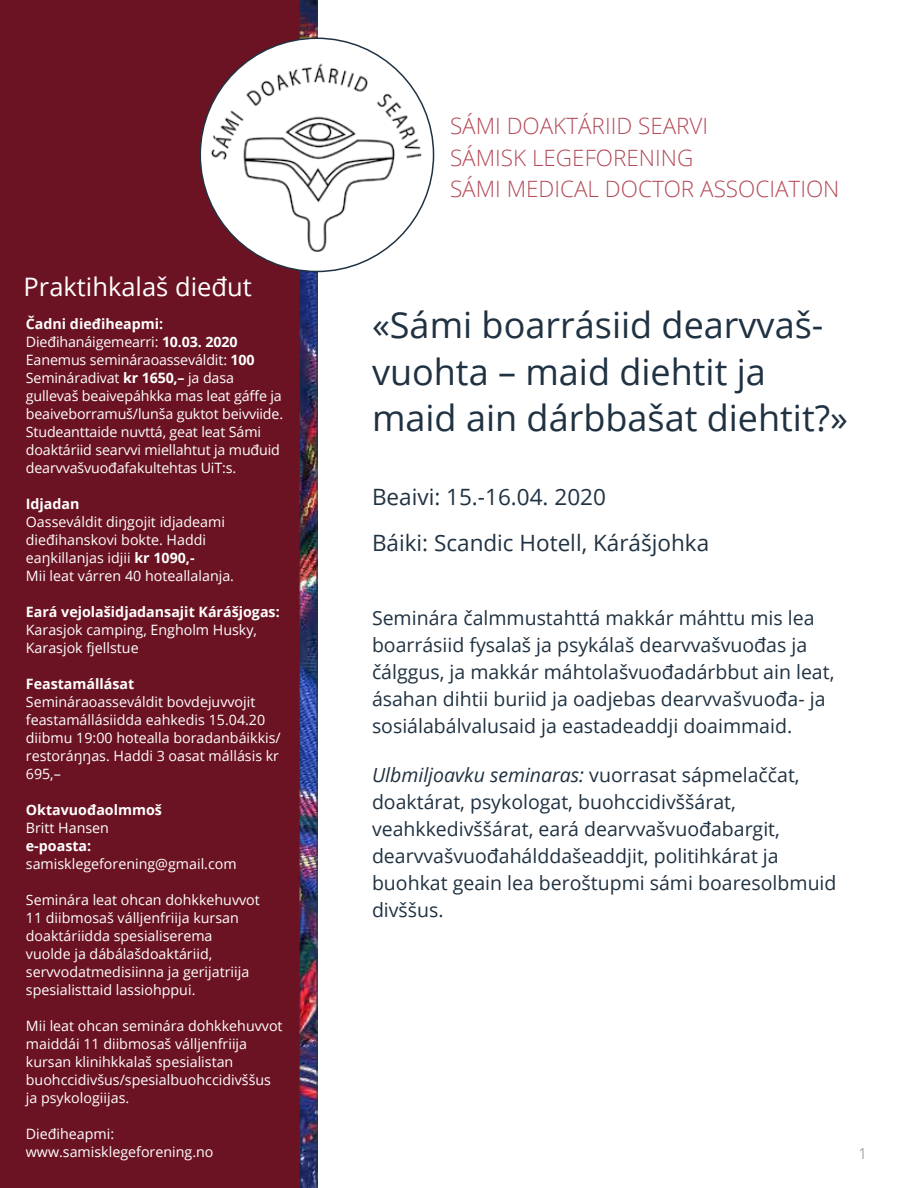
<style>
.page{position:relative;width:918px;height:1188px;background:#fff}
.page>*{position:absolute;margin:0;border:0;box-sizing:border-box;transform-origin:0 0}
.t1{font:36px/46.5px "Open Sans";color:#203242}
.t2{font:25.5px "Open Sans";color:#fff}
.t3{font:300 22.5px/31.5px "Open Sans";color:#b44b58}
.t4{font:22.5px/46.5px "Open Sans";color:#203242}
.t5{font:19.5px/27px "Open Sans";color:#203242}
.t6{font:300 15px "Open Sans";color:#77787b}
.t7{font:14.25px/18px "Open Sans";color:#fff}
.t8{font:700 14.25px "Open Sans";color:#fff}
.s1{font-weight:700}
.s2{font-style:italic}
</style>
<div class="page">
<div style="left:0;top:0;width:317px;height:1188px;background:#6b1323"></div>
<img style="left:299px;top:0;width:18px;height:1188px">
<div style="left:200px;top:38px;width:234px;height:233px;background:#fff;border-radius:50%"></div>
<img style="left:200px;top:57px;width:234px;height:196px">
<h2 class="t2" style="left:24px;top:269px;width:230px">Praktihkalaš dieđut</h2>
<p class="t7" style="left:26px;top:315px;width:259px"><span class="s1">Čadni dieđiheapmi:<br></span>Dieđihanáigemearri: <span class="s1">10.03. 2020<br></span>Eanemus semináraoasseváldit: <span class="s1">100<br></span>Semináradivat <span class="s1">kr 1650,–</span> ja dasa gullevaš beaivepáhkka mas leat gáffe ja beaiveborramuš/lunša guktot beivviide.<br>Studeanttaide nuvttá, geat leat Sámi doaktáriid searvvi miellahtut ja muđuid dearvvašvuođafakultehtas UiT:s.</p>
<p class="t8" style="left:26px;top:494px;width:55px">Idjadan</p>
<p class="t7" style="left:26px;top:513px;width:210px">Oasseváldit diŋgojit idjadeami dieđihanskovi bokte. Haddi eaŋkillanjas idjii <span class="s1">kr 1090,-<br></span>Mii leat várren 40 hoteallalanja.</p>
<p class="t8" style="left:26px;top:602px;width:255px">Eará vejolašidjadansajit Kárášjogas:</p>
<p class="t7" style="left:26px;top:621px;width:233px">Karasjok camping, Engholm Husky,<br>Karasjok fjellstue</p>
<p class="t8" style="left:26px;top:674px;width:110px">Feastamállásat</p>
<p class="t7" style="left:26px;top:693px;width:256px">Semináraoasseváldit bovdejuvvojit feastamállásiidda eahkedis 15.04.20 diibmu 19:00 hotealla boradanbáikkis/ restoráŋŋas. Haddi 3 oasat mállásis kr<br>695,–</p>
<p class="t8" style="left:26px;top:800px;width:138px">Oktavuođaolmmoš</p>
<p class="t7" style="left:26px;top:819px;width:85px">Britt Hansen</p>
<p class="t8" style="left:26px;top:836px;width:67px">e-poasta:</p>
<p class="t7" style="left:26px;top:855px;width:212px">samisklegeforening@gmail.com</p>
<p class="t7" style="left:26px;top:891px;width:236px">Seminára leat ohcan dohkkehuvvot 11 diibmosaš válljenfriija kursan doaktáriidda spesialiserema vuolde ja dábálašdoaktáriid, servvodatmedisiinna ja gerijatriija spesialisttaid lassiohppui.</p>
<p class="t7" style="left:26px;top:1017px;width:258px">Mii leat ohcan seminára dohkkehuvvot maiddái 11 diibmosaš válljenfriija kursan klinihkkalaš spesialistan buohccidivšus/spesialbuohccidivššus ja psykologiijas.</p>
<p class="t7" style="left:26px;top:1125px;width:189px">Dieđiheapmi: www.samisklegeforening.no</p>
<h3 class="t3" style="left:450px;top:110px;width:391px">SÁMI DOAKTÁRIID SEARVI<br>SÁMISK LEGEFORENING<br>SÁMI MEDICAL DOCTOR ASSOCIATION</h3>
<h1 class="t1" style="left:372px;top:301px;width:478px">«Sámi boarrásiid dearvvaš&shy;vuohta – maid diehtit ja maid ain dárbbašat diehtit?»</h1>
<h3 class="t4" style="left:372px;top:473px;width:339px">Beaivi: 15.-16.04. 2020<br>Báiki: Scandic Hotell, Kárášjohka</h3>
<p class="t5" style="left:372px;top:604px;width:464px">Seminára čalmmustahttá makkár máhttu mis lea boarrásiid fysalaš ja psykálaš dearvvašvuođas ja čálggus, ja makkár máhtolašvuođadárbbut ain leat, ásahan dihtii buriid ja oadjebas dearvvašvuođa- ja sosiálabálvalusaid ja eastadeaddji doaimmaid.</p>
<p class="t5" style="left:372px;top:761px;width:466px"><span class="s2">Ulbmiljoavku seminaras:</span> vuorrasat sápmelaččat, doaktárat, psykologat, buohccidivššárat, veahkkedivššárat, eará dearvvašvuođabargit, dearvvašvuođahálddašeaddjit, politihkárat ja buohkat geain lea beroštupmi sámi boaresolbmuid divššus.</p>
<p class="t6" style="left:858px;top:1143px;width:10px">1</p>
</div>
